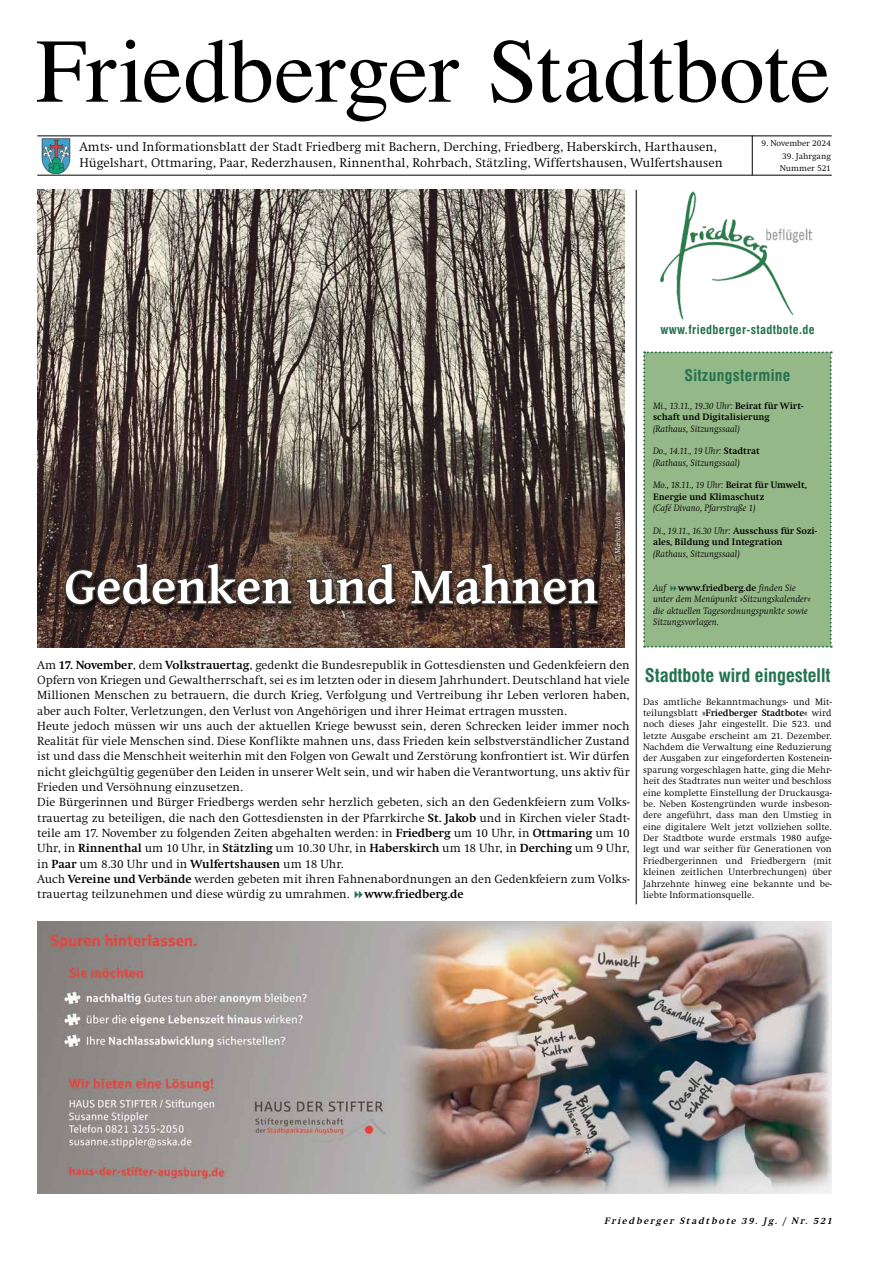
<style>
.page{position:relative;width:869px;height:1265px;background:#fff}
.page>*{position:absolute;margin:0;border:0;box-sizing:border-box;transform-origin:0 0}
.t1{font:91px "Times";letter-spacing:-.005em;color:#000}
.t2{font:700 52.5px "Gentium Basic";color:#fff}
.t3{font:700 condensed 18.38px "Swiss 721 BT";color:#25724f}
.t4{font:700 condensed 15.75px "Swiss 721 BT";letter-spacing:.025em;color:#25724f}
.t5{font:300 13.12px/15.8px "Swift EF";color:#000}
.t6{font:300 12.25px/15.3px "Swift EF";color:#000}
.t7{font:700 condensed 12.25px "Swiss 721 BT";letter-spacing:.03em;color:#25724f}
.t8{font:300 9.62px/11.4px "Swift EF";color:#000;text-align:justify}
.t9{font:italic 300 9.62px/11.4px "Swift EF";color:#000}
.t10{font:700 9.62px/11.4px "Swift EF";color:#000}
.t11{font:italic 700 9.62px "Swift EF";color:#000}
.t12{font:300 8.75px/12.2px "Swift EF";color:#000}
.t13{font:italic 7.88px "Swift EF";letter-spacing:-.01em;color:#fff;scale:.96 1}
.s1{font-weight:300;font-style:italic}
.s2{font-weight:700;font-style:normal}
.s3{font-weight:700}
</style>
<div class="page">
<img style="left:37px;top:190px;width:587px;height:458px">
<hr style="left:37px;top:175px;width:794px;height:1px;background:#000">
<hr style="left:37px;top:136px;width:794px;height:1px;background:#000">
<hr style="left:751px;top:136px;width:1px;height:39px;background:#000">
<img style="left:660px;top:191px;width:153px;height:129px">
<img style="left:41px;top:138px;width:30px;height:36px">
<hr style="left:635px;top:190px;width:1px;height:714px;background:#000">
<div style="left:62px;top:563px;width:543px;height:52px;background:#000;opacity:.64"></div>
<svg style="left:63px;top:561px;width:231px;height:46px;background:#3f302a"></svg>
<svg style="left:304px;top:561px;width:94px;height:46px;background:#503f34"></svg>
<svg style="left:409px;top:561px;width:190px;height:78px;background:#48342c"></svg>
<img style="left:37px;top:921px;width:794px;height:273px">
<svg style="left:615px;top:512px;width:6px;height:50px"></svg>
<div style="left:643px;top:351px;width:188px;height:297px;background:#95b888"></div>
<h1 class="t1" style="left:36px;top:-14px;width:795px">Friedberger Stadtbote</h1>
<p class="t5" style="left:79px;top:139px;width:644px">Amts- und Informationsblatt der Stadt Friedberg mit Bachern, Derching, Friedberg, Haberskirch, Harthausen,<br>Hügelshart, Ottmaring, Paar, Rederzhausen, Rinnenthal, Rohrbach, Stätzling, Wiffertshausen, Wulfertshausen</p>
<p class="t12" style="left:761px;top:137px;width:71px">9. November 2024</p>
<p class="t12" style="left:779px;top:150px;width:53px">39. Jahrgang<br>Nummer 521</p>
<h2 class="t2" style="left:64px;top:547px;width:535px">Gedenken und Mahnen</h2>
<p class="t13" style="left:613px;top:562px;width:54px;rotate:-90deg">© Marlene Hahn</p>
<p class="t7" style="left:660px;top:322px;width:156px">www.friedberger-stadtbote.de</p>
<p class="t4" style="left:684px;top:366px;width:107px">Sitzungstermine</p>
<p class="t10" style="left:652px;top:400px;width:152px"><span class="s1">Mi., 13.11., 19.30 Uhr:</span> Beirat für Wirt&shy;schaft und Digitalisierung</p>
<p class="t9" style="left:652px;top:423px;width:88px">(Rathaus, Sitzungssaal)</p>
<p class="t9" style="left:652px;top:446px;width:108px">Do., 14.11., 19 Uhr: <span class="s2">Stadtrat </span>(Rathaus, Sitzungssaal)</p>
<p class="t10" style="left:652px;top:480px;width:155px"><span class="s1">Mo., 18.11., 19 Uhr:</span> Beirat für Umwelt,<br>Energie und Klimaschutz</p>
<p class="t9" style="left:652px;top:503px;width:104px">(Café Divano, Pfarrstraße 1)</p>
<p class="t10" style="left:652px;top:525px;width:165px"><span class="s1">Di., 19.11., 16.30 Uhr:</span> Ausschuss für Sozi&shy;ales, Bildung und Integration</p>
<p class="t9" style="left:652px;top:548px;width:88px">(Rathaus, Sitzungssaal)</p>
<p class="t9" style="left:652px;top:582px;width:159px">Auf <span class="s2">www.friedberg.de</span> finden Sie unter dem Menüpunkt »Sitzungskalender« die aktuellen Tagesordnungspunkte sowie Sitzungsvorlagen.</p>
<p class="t6" style="left:37px;top:657px;width:593px">Am <span class="s3">17. November</span>, dem <span class="s3">Volkstrauertag</span>, gedenkt die Bundesrepublik in Gottesdiensten und Gedenkfeiern den Opfern von Kriegen und Gewaltherrschaft, sei es im letzten oder in diesem Jahrhundert. Deutschland hat viele Millionen Menschen zu betrauern, die durch Krieg, Verfolgung und Vertreibung ihr Leben verloren haben, aber auch Folter, Verletzungen, den Verlust von Angehörigen und ihrer Heimat ertragen mussten.<br>Heute jedoch müssen wir uns auch der aktuellen Kriege bewusst sein, deren Schrecken leider immer noch Realität für viele Menschen sind. Diese Konflikte mahnen uns, dass Frieden kein selbstverständlicher Zustand ist und dass die Menschheit weiterhin mit den Folgen von Gewalt und Zerstörung konfrontiert ist. Wir dürfen nicht gleichgültig gegenüber den Leiden in unserer Welt sein, und wir haben die Verantwortung, uns aktiv für Frieden und Versöhnung einzusetzen.<br>Die Bürgerinnen und Bürger Friedbergs werden sehr herzlich gebeten, sich an den Gedenkfeiern zum Volks&shy;trauertag zu beteiligen, die nach den Gottesdiensten in der Pfarrkirche <span class="s3">St. Jakob</span> und in Kirchen vieler Stadt&shy;teile am 17. November zu folgenden Zeiten abgehalten werden: in <span class="s3">Friedberg</span> um 10 Uhr, in <span class="s3">Ottmaring</span> um 10<br>Uhr, in <span class="s3">Rinnenthal</span> um 10 Uhr, in <span class="s3">Stätzling</span> um 10.30 Uhr, in <span class="s3">Haberskirch</span> um 18 Uhr, in <span class="s3">Derching</span> um 9 Uhr, in <span class="s3">Paar</span> um 8.30 Uhr und in <span class="s3">Wulfertshausen</span> um 18 Uhr.<br>Auch <span class="s3">Vereine und Verbände</span> werden gebeten mit ihren Fahnenabordnungen an den Gedenkfeiern zum Volks&shy;trauertag teilzunehmen und diese würdig zu umrahmen. <span class="s3">www.friedberg.de</span></p>
<h3 class="t3" style="left:644px;top:664px;width:187px">Stadtbote wird eingestellt</h3>
<p class="t8" style="left:642px;top:696px;width:190px">Das amtliche Bekanntmachungs- und Mit&shy;teilungsblatt <span class="s3">»Friedberger Stadtbote«</span> wird noch dieses Jahr eingestellt. Die 523. und letzte Ausgabe erscheint am 21. Dezember.<br>Nachdem die Verwaltung eine Reduzierung der Ausgaben zur eingeforderten Kostenein&shy;sparung vorgeschlagen hatte, ging die Mehr&shy;heit des Stadtrates nun weiter und beschloss eine komplette Einstellung der Druckausga&shy;be. Neben Kostengründen wurde insbeson&shy;dere angeführt, dass man den Umstieg in eine digitalere Welt jetzt vollziehen sollte.<br>Der Stadtbote wurde erstmals 1980 aufge&shy;legt und war seither für Generationen von Friedbergerinnen und Friedbergern (mit kleinen zeitlichen Unterbrechungen) über Jahrzehnte hinweg eine bekannte und be&shy;liebte Informationsquelle.</p>
<p class="t11" style="left:604px;top:1215px;width:231px">Friedberger Stadtbote 39. Jg. / Nr. 521</p>
</div>
